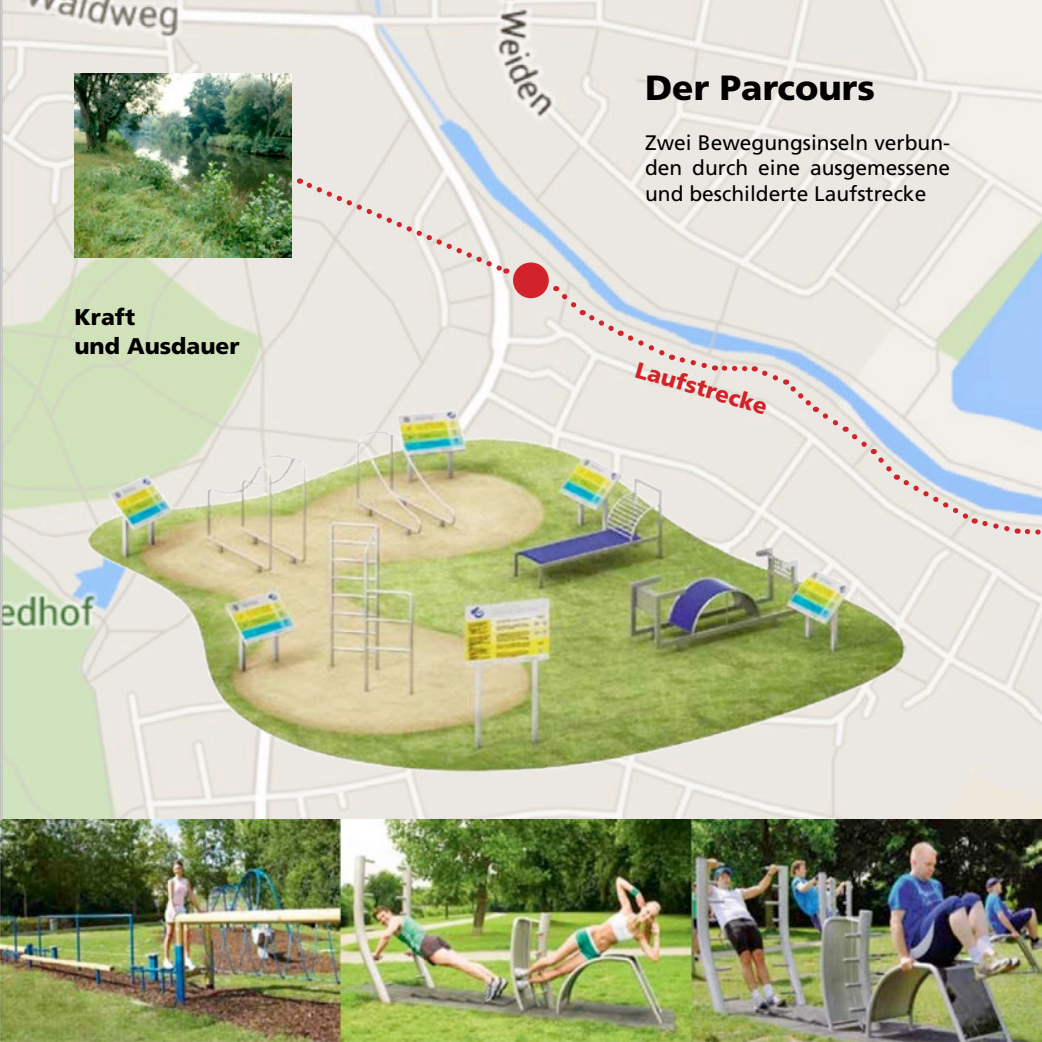
<style>
.page{position:relative;width:1042px;height:1042px;background:#fff}
.page>*{position:absolute;margin:0;border:0;box-sizing:border-box;transform-origin:0 0}
.t1{font:900 35px "Frutiger LT Std";color:#000}
.t2{font:900 22.75px/29.4px "Frutiger LT Std";color:#000}
.t3{font:900 22.75px "Frutiger LT Std";color:#d2232a}
.t4{font:21px/25.2px "Frutiger LT Std";color:#000;text-align:justify}
</style>
<div class="page">
<img style="left:1px;top:0;width:1041px;height:1042px">
<svg style="left:556px;top:286px;width:486px;height:262px;background:#dbdfe4"></svg>
<svg style="left:1041px;top:580px;width:1px;height:13px"></svg>
<img style="left:88px;top:409px;width:817px;height:363px">
<img style="left:74px;top:73px;width:218px;height:185px">
<div style="left:514px;top:263px;width:34px;height:34px;background:#d2232a;border-radius:50%"></div>
<div style="left:513px;top:262px;width:36px;height:36px;border:2px solid #d2232a;border-radius:50%"></div>
<svg style="left:299px;top:178px;width:209px;height:98px;background:#e8e1de"></svg>
<img style="left:0;top:820px;width:1px;height:222px">
<img style="left:0;top:0;width:1px;height:820px">
<p class="t2" style="left:74px;top:302px;width:167px">Kraft<br>und Ausdauer</p>
<h1 class="t1" style="left:645px;top:66px;width:231px">Der Parcours</h1>
<p class="t4" style="left:645px;top:130px;width:307px">Zwei Bewegungsinseln verbun&shy;den durch eine ausgemessene und beschilderte Laufstrecke</p>
<p class="t3" style="left:640px;top:356px;width:138px;rotate:16deg">Laufstrecke</p>
</div>
